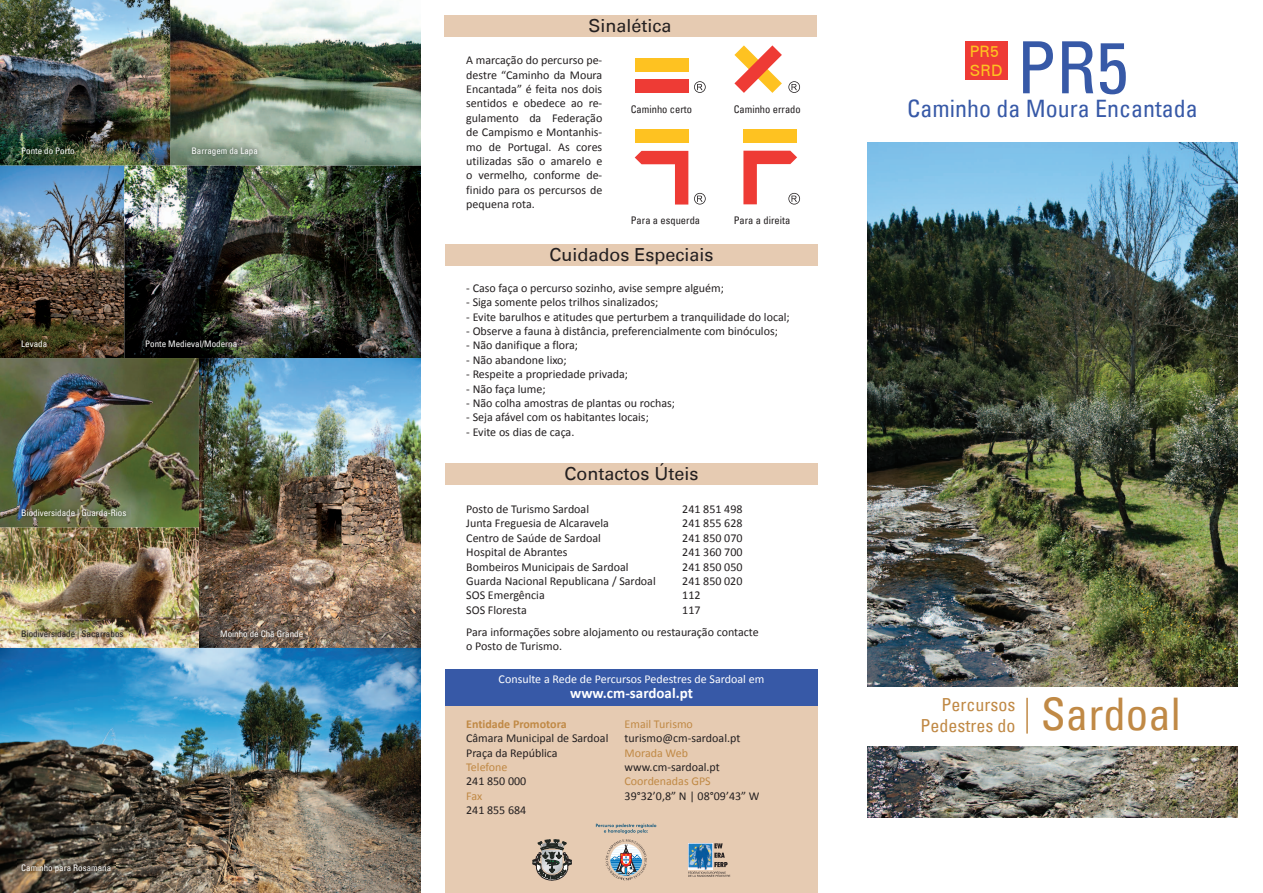
<style>
.page{position:relative;width:1263px;height:893px;background:#fff}
.page>*{position:absolute;margin:0;border:0;box-sizing:border-box;transform-origin:0 0}
.t1{font:condensed 72px "Univers LT";color:#3759a7}
.t2{font:condensed 45px "Univers LT";color:#c08945}
.t3{font:condensed 24px "Univers LT";color:#3759a7}
.t4{font:18px "Univers LT";color:#231f20}
.t5{font:condensed 18px/21.6px "Univers LT";color:#c08945;text-align:right}
.t6{font:500 15.75px/18.9px "Univers CE";color:#fec221}
.t7{font:700 15px "Calibri";color:#fff}
.t8{font:12px/14.4px "Calibri";color:#231f20}
.t9{font:12px "Calibri";color:#c08945}
.t10{font:12px "Calibri";color:#fff}
.t11{font:700 12px "Calibri";color:#c08945}
.t12{font:condensed 10.5px "Univers LT";color:#231f20}
.t13{font:condensed 9px "Univers LT";color:#fff}
.t14{font:condensed 9px "Univers LT";color:#231f20}
</style>
<div class="page">
<img style="left:0;top:358px;width:421px;height:535px">
<img style="left:0;top:0;width:421px;height:166px">
<img style="left:867px;top:143px;width:370px;height:674px">
<div style="left:842px;top:687px;width:421px;height:59px;background:#fff"></div>
<div style="left:445px;top:702px;width:373px;height:191px;background:#e6cbb2"></div>
<div style="left:445px;top:244px;width:373px;height:22px;background:#e6cbb2"></div>
<div style="left:445px;top:464px;width:373px;height:21px;background:#e6cbb2"></div>
<svg style="left:734px;top:45px;width:48px;height:48px"></svg>
<div style="left:635px;top:58px;width:53px;height:14px;background:#fec221"></div>
<div style="left:635px;top:79px;width:53px;height:14px;background:#ee3b35"></div>
<div style="left:635px;top:130px;width:53px;height:13px;background:#fec221"></div>
<svg style="left:635px;top:151px;width:53px;height:54px"></svg>
<div style="left:743px;top:130px;width:54px;height:13px;background:#fec221"></div>
<svg style="left:694px;top:193px;width:12px;height:12px"></svg>
<svg style="left:694px;top:81px;width:12px;height:12px"></svg>
<svg style="left:788px;top:81px;width:12px;height:12px"></svg>
<svg style="left:743px;top:151px;width:57px;height:54px"></svg>
<div style="left:443px;top:15px;width:373px;height:21px;background:#e6cbb2"></div>
<svg style="left:596px;top:823px;width:60px;height:10px"></svg>
<svg style="left:688px;top:843px;width:42px;height:34px"></svg>
<svg style="left:606px;top:839px;width:41px;height:41px"></svg>
<svg style="left:533px;top:840px;width:38px;height:40px"></svg>
<hr style="left:1026px;top:698px;width:2px;height:36px;background:#c08945">
<div style="left:445px;top:670px;width:373px;height:36px;background:#3759a7"></div>
<div style="left:965px;top:41px;width:43px;height:39px;background:#ee3b35"></div>
<img style="left:0;top:166px;width:124px;height:192px">
<img style="left:124px;top:166px;width:297px;height:192px">
<img style="left:17px;top:860px;width:98px;height:17px">
<img style="left:141px;top:336px;width:100px;height:16px">
<img style="left:17px;top:143px;width:62px;height:16px">
<img style="left:187px;top:143px;width:75px;height:17px">
<img style="left:17px;top:337px;width:34px;height:15px">
<img style="left:17px;top:505px;width:114px;height:17px">
<img style="left:216px;top:626px;width:91px;height:16px">
<img style="left:17px;top:626px;width:110px;height:17px">
<p class="t13" style="left:21px;top:145px;width:55px">Ponte do Porto</p>
<p class="t13" style="left:191px;top:145px;width:68px">Barragem da Lapa</p>
<p class="t13" style="left:21px;top:338px;width:27px">Levada</p>
<p class="t13" style="left:145px;top:338px;width:93px">Ponte Medieval/Moderna</p>
<p class="t13" style="left:21px;top:507px;width:107px">Biodiversidade | Guarda-Rios</p>
<p class="t14" style="left:21px;top:628px;width:104px">Biodiversidade | Sacarrabos</p>
<p class="t13" style="left:220px;top:628px;width:84px">Moinho de Chã Grande</p>
<p class="t13" style="left:21px;top:862px;width:91px">Caminho para Rosamana</p>
<h3 class="t4" style="left:588px;top:15px;width:85px">Sinalética</h3>
<p class="t8" style="left:466px;top:53px;width:138px;text-align:justify">A marcação do percurso pe&shy;destre “Caminho da Moura Encantada” é feita nos dois sentidos e obedece ao re&shy;gulamento da Federação de Campismo e Montanhis&shy;mo de Portugal. As cores utilizadas são o amarelo e o vermelho, conforme de&shy;finido para os percursos de pequena rota.</p>
<p class="t12" style="left:631px;top:103px;width:63px">Caminho certo</p>
<p class="t12" style="left:734px;top:103px;width:69px">Caminho errado</p>
<p class="t12" style="left:631px;top:214px;width:71px">Para a esquerda</p>
<p class="t12" style="left:734px;top:214px;width:58px">Para a direita</p>
<h3 class="t4" style="left:549px;top:244px;width:166px">Cuidados Especiais</h3>
<p class="t8" style="left:466px;top:281px;width:259px">- Caso faça o percurso sozinho, avise sempre alguém;</p>
<p class="t8" style="left:466px;top:295px;width:194px">- Siga somente pelos trilhos sinalizados;</p>
<p class="t8" style="left:466px;top:309px;width:325px">- Evite barulhos e atitudes que perturbem a tranquilidade do local;</p>
<p class="t8" style="left:466px;top:324px;width:313px">- Observe a fauna à distância, preferencialmente com binóculos;</p>
<p class="t8" style="left:466px;top:338px;width:113px">- Não danifique a flora;</p>
<p class="t8" style="left:466px;top:353px;width:102px">- Não abandone lixo;</p>
<p class="t8" style="left:466px;top:367px;width:163px">- Respeite a propriedade privada;</p>
<p class="t8" style="left:466px;top:381px;width:81px">- Não faça lume;</p>
<p class="t8" style="left:466px;top:396px;width:210px">- Não colha amostras de plantas ou rochas;</p>
<p class="t8" style="left:466px;top:410px;width:184px">- Seja afável com os habitantes locais;</p>
<p class="t8" style="left:466px;top:425px;width:110px">- Evite os dias de caça.</p>
<h3 class="t4" style="left:564px;top:463px;width:136px">Contactos Úteis</h3>
<p class="t8" style="left:466px;top:502px;width:124px">Posto de Turismo Sardoal</p>
<p class="t8" style="left:682px;top:502px;width:62px">241 851 498</p>
<p class="t8" style="left:466px;top:516px;width:144px">Junta Freguesia de Alcaravela</p>
<p class="t8" style="left:682px;top:516px;width:62px">241 855 628</p>
<p class="t8" style="left:466px;top:531px;width:136px">Centro de Saúde de Sardoal</p>
<p class="t8" style="left:682px;top:531px;width:62px">241 850 070</p>
<p class="t8" style="left:466px;top:545px;width:103px">Hospital de Abrantes</p>
<p class="t8" style="left:682px;top:545px;width:62px">241 360 700</p>
<p class="t8" style="left:466px;top:559px;width:164px">Bombeiros Municipais de Sardoal</p>
<p class="t8" style="left:682px;top:559px;width:62px">241 850 050</p>
<p class="t8" style="left:466px;top:574px;width:191px">Guarda Nacional Republicana / Sardoal</p>
<p class="t8" style="left:682px;top:574px;width:62px">241 850 020</p>
<p class="t8" style="left:466px;top:588px;width:80px">SOS Emergência</p>
<p class="t8" style="left:682px;top:588px;width:20px">112</p>
<p class="t8" style="left:466px;top:603px;width:62px">SOS Floresta</p>
<p class="t8" style="left:466px;top:599px;width:294px;line-height:21.9px;text-indent:216px">117<br>Para informações sobre alojamento ou restauração contacte</p>
<p class="t8" style="left:466px;top:639px;width:97px">o Posto de Turismo.</p>
<p class="t10" style="left:499px;top:672px;width:267px">Consulte a Rede de Percursos Pedestres de Sardoal em</p>
<p class="t7" style="left:570px;top:684px;width:124px">www.cm-sardoal.pt</p>
<p class="t11" style="left:466px;top:716px;width:102px">Entidade Promotora</p>
<p class="t8" style="left:466px;top:731px;width:144px">Câmara Municipal de Sardoal<br>Praça da República</p>
<p class="t9" style="left:466px;top:759px;width:43px">Telefone</p>
<p class="t8" style="left:466px;top:774px;width:62px">241 850 000</p>
<p class="t9" style="left:466px;top:788px;width:18px">Fax</p>
<p class="t8" style="left:466px;top:803px;width:62px">241 855 684</p>
<p class="t9" style="left:625px;top:716px;width:70px">Email Turismo</p>
<p class="t8" style="left:625px;top:731px;width:117px">turismo@cm-sardoal.pt</p>
<p class="t9" style="left:625px;top:745px;width:65px">Morada Web</p>
<p class="t8" style="left:625px;top:760px;width:97px">www.cm-sardoal.pt</p>
<p class="t9" style="left:625px;top:774px;width:88px">Coordenadas GPS</p>
<p class="t8" style="left:625px;top:789px;width:136px">39°32’0,8” N | 08°09’43” W</p>
<h1 class="t1" style="left:1016px;top:22px;width:114px">PR5</h1>
<h3 class="t6" style="left:970px;top:42px;width:34px">PR5<br>SRD</h3>
<h3 class="t3" style="left:907px;top:94px;width:292px">Caminho da Moura Encantada</h3>
<h3 class="t5" style="left:920px;top:693px;width:96px">Percursos<br>Pedestres do</h3>
<h2 class="t2" style="left:1041px;top:686px;width:141px">Sardoal</h2>
</div>
